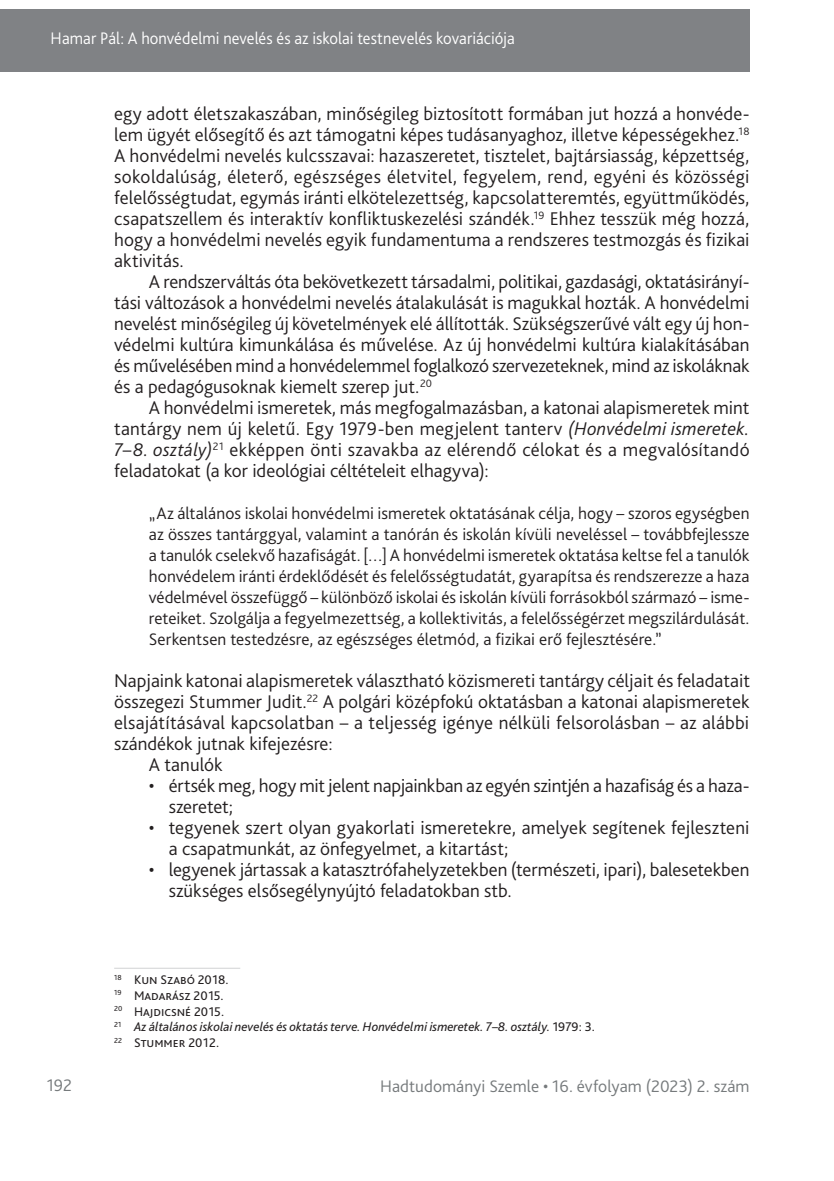
<style>
.page{position:relative;width:834px;height:1181px;background:#fff}
.page>*{position:absolute;margin:0;border:0;box-sizing:border-box;transform-origin:0 0}
._1__Body{font:300 19.25px/21px "Bliss Pro";letter-spacing:.005em;color:#231f20;text-align:justify}
._2__Body_1st__3mm{font:300 19.25px/21px "Bliss Pro";color:#231f20;text-align:justify}
._1__Body-2{font:300 19.25px/21px "Bliss Pro";letter-spacing:-.015em;color:#231f20}
.Long_Citation{font:300 17.5px/21px "Bliss Pro";letter-spacing:.005em;color:#231f20;text-align:justify}
.t1{font:300 17.5px "Bliss Pro";color:#fff;scale:.95 1}
.t2{font:300 17.5px "Bliss Pro";letter-spacing:.005em;color:#767a7c}
.Lábjegyzet{font:italic 13.12px "Bliss Pro";color:#231f20}
.Lábjegyzet-2{font:13.12px "Bliss Pro";color:#231f20}
.s1{font-style:italic}
.s2{font-style:normal}
</style>
<div class="page">
<div style="left:0;top:9px;width:749px;height:63px;background:#808285"></div>
<hr style="left:114px;top:968px;width:126px;height:1px;background:#d1d2d4">
<p class="t1" style="left:51px;top:27px;width:490px">Hamar Pál: A honvédelmi nevelés és az iskolai testnevelés kovariációja</p>
<p class="_1__Body" style="left:114px;top:103px;width:637px">egy adott életszakaszában, minőségileg biztosított formában jut hozzá a honvéde&shy;lem ügyét elősegítő és azt támogatni képes tudásanyaghoz, illetve képességekhez.<sup>18<br></sup>A honvédelmi nevelés kulcsszavai: hazaszeretet, tisztelet, bajtársiasság, képzettség, sokoldalúság, életerő, egészséges életvitel, fegyelem, rend, egyéni és közösségi felelősségtudat, egymás iránti elkötelezettség, kapcsolatteremtés, együttműködés, csapatszellem és interaktív konfliktuskezelési szándék.<sup>19</sup> Ehhez tesszük még hozzá, hogy a honvédelmi nevelés egyik fundamentuma a rendszeres testmozgás és fizikai aktivitás.</p>
<p class="_1__Body" style="left:114px;top:271px;width:636px;text-indent:35px">A rendszerváltás óta bekövetkezett társadalmi, politikai, gazdasági, oktatásirányí&shy;tási változások a honvédelmi nevelés átalakulását is magukkal hozták. A honvédelmi nevelést minőségileg új követelmények elé állították. Szükségszerűvé vált egy új hon&shy;védelmi kultúra kimunkálása és művelése. Az új honvédelmi kultúra kialakításában és művelésében mind a honvédelemmel foglalkozó szervezeteknek, mind az iskoláknak és a pedagógusoknak kiemelt szerep jut.<sup>20</sup></p>
<p class="_1__Body" style="left:114px;top:397px;width:637px;text-indent:35px">A honvédelmi ismeretek, más megfogalmazásban, a katonai alapismeretek mint tantárgy nem új keletű. Egy 1979-ben megjelent tanterv <span class="s1">(Honvédelmi ismeretek.<br>7–8. osztály)</span><sup>21</sup> ekképpen önti szavakba az elérendő célokat és a megvalósítandó feladatokat (a kor ideológiai céltételeit elhagyva):</p>
<p class="Long_Citation" style="left:149px;top:502px;width:602px">„Az általános iskolai honvédelmi ismeretek oktatásának célja, hogy – szoros egységben az összes tantárggyal, valamint a tanórán és iskolán kívüli neveléssel – továbbfejlessze a tanulók cselekvő hazafiságát. […] A honvédelmi ismeretek oktatása keltse fel a tanulók honvédelem iránti érdeklődését és felelősségtudatát, gyarapítsa és rendszerezze a haza védelmével összefüggő – különböző iskolai és iskolán kívüli forrásokból származó – isme&shy;reteiket. Szolgálja a fegyelmezettség, a kollektivitás, a felelősségérzet megszilárdulását.<br>Serkentsen testedzésre, az egészséges életmód, a fizikai erő fejlesztésére.”</p>
<p class="_2__Body_1st__3mm" style="left:114px;top:670px;width:637px">Napjaink katonai alapismeretek választható közismereti tantárgy céljait és feladatait összegezi Stummer Judit.<sup>22</sup> A polgári középfokú oktatásban a katonai alapismeretek elsajátításával kapcsolatban – a teljesség igénye nélküli felsorolásban – az alábbi szándékok jutnak kifejezésre:</p>
<p class="_1__Body" style="left:149px;top:754px;width:75px">A tanulók</p>
<p class="_1__Body-2" style="left:169px;top:775px;width:582px;text-indent:-20px">• értsék meg, hogy mit jelent napjainkban az egyén szintjén a hazafiság és a haza&shy;szeretet;</p>
<p class="_1__Body" style="left:169px;top:817px;width:582px;text-indent:-20px">• tegyenek szert olyan gyakorlati ismeretekre, amelyek segítenek fejleszteni a csapatmunkát, az önfegyelmet, a kitartást;</p>
<p class="_1__Body" style="left:169px;top:859px;width:582px;text-indent:-20px">• legyenek jártassak a katasztrófahelyzetekben (természeti, ipari), balesetekben szükséges elsősegélynyújtó feladatokban stb.</p>
<p class="Lábjegyzet-2" style="left:114px;top:971px;width:116px"><sup>18</sup> Kun Szabó 2018.</p>
<p class="Lábjegyzet-2" style="left:114px;top:987px;width:111px"><sup>19</sup> Madarász 2015.</p>
<p class="Lábjegyzet-2" style="left:114px;top:1003px;width:111px"><sup>20</sup> Hajdicsné 2015.</p>
<p class="Lábjegyzet" style="left:114px;top:1018px;width:482px"><sup>21</sup> Az általános iskolai nevelés és oktatás terve. Honvédelmi ismeretek. 7–8. osztály. <span class="s2">1979: 3.</span></p>
<p class="Lábjegyzet-2" style="left:114px;top:1034px;width:106px"><sup>22</sup> Stummer 2012.</p>
<p class="t2" style="left:47px;top:1074px;width:27px">192</p>
<p class="t2" style="left:380px;top:1075px;width:371px">Hadtudományi Szemle • 16. évfolyam (2023) 2. szám</p>
</div>
